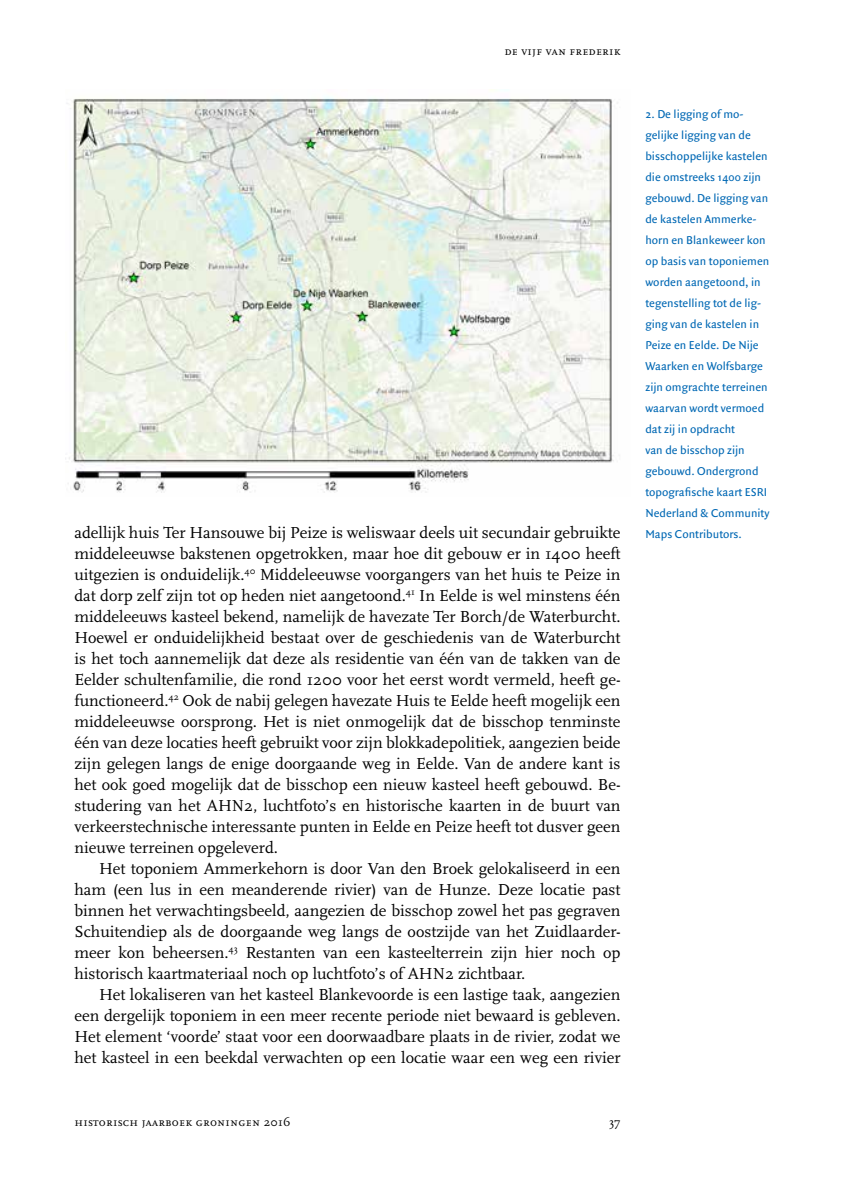
<style>
.page{position:relative;width:844px;height:1191px;background:#fff}
.page>*{position:absolute;margin:0;border:0;box-sizing:border-box;transform-origin:0 0}
.t1{font:16.62px/21px "Scala";color:#000;text-align:justify}
.t2{font:12.25px/21px "Quadraat Sans";color:#0068b4}
.t3{font:12.25px "Scala Caps";letter-spacing:.02em;color:#000}
</style>
<div class="page">
<img style="left:65px;top:89px;width:553px;height:404px">
<p class="t3" style="left:504px;top:44px;width:118px">de vijf van frederik</p>
<p class="t1" style="left:74px;top:522px;width:547px">adellijk huis Ter Hansouwe bij Peize is weliswaar deels uit secundair gebruikte middeleeuwse bakstenen opgetrokken, maar hoe dit gebouw er in 1400 heeft uitgezien is onduidelijk.<sup>40</sup> Middeleeuwse voorgangers van het huis te Peize in dat dorp zelf zijn tot op heden niet aangetoond.<sup>41</sup> In Eelde is wel minstens één middeleeuws kasteel bekend, namelijk de havezate Ter Borch/de Waterburcht.<br>Hoewel er onduidelijkheid bestaat over de geschiedenis van de Waterburcht is het toch aannemelijk dat deze als residentie van één van de takken van de Eelder schultenfamilie, die rond 1200 voor het eerst wordt vermeld, heeft ge&shy;functioneerd.<sup>42</sup> Ook de nabij gelegen havezate Huis te Eelde heeft mogelijk een middeleeuwse oorsprong. Het is niet onmogelijk dat de bisschop tenminste één van deze locaties heeft gebruikt voor zijn blokkadepolitiek, aangezien beide zijn gelegen langs de enige doorgaande weg in Eelde. Van de andere kant is het ook goed mogelijk dat de bisschop een nieuw kasteel heeft gebouwd. Be&shy;studering van het AHN2, luchtfoto’s en historische kaarten in de buurt van verkeerstechnische interessante punten in Eelde en Peize heeft tot dusver geen nieuwe terreinen opgeleverd.</p>
<p class="t1" style="left:74px;top:858px;width:547px;text-indent:25px">Het toponiem Ammerkehorn is door Van den Broek gelokaliseerd in een ham (een lus in een meanderende rivier) van de Hunze. Deze locatie past binnen het verwachtingsbeeld, aangezien de bisschop zowel het pas gegraven Schuitendiep als de doorgaande weg langs de oostzijde van het Zuidlaarder&shy;meer kon beheersen.<sup>43</sup> Restanten van een kasteelterrein zijn hier noch op historisch kaartmateriaal noch op luchtfoto’s of AHN2 zichtbaar.</p>
<p class="t1" style="left:74px;top:984px;width:547px;text-indent:25px">Het lokaliseren van het kasteel Blankevoorde is een lastige taak, aangezien een dergelijk toponiem in een meer recente periode niet bewaard is gebleven.<br>Het element ‘voorde’ staat voor een doorwaadbare plaats in de rivier, zodat we het kasteel in een beekdal verwachten op een locatie waar een weg een rivier</p>
<p class="t3" style="left:74px;top:1115px;width:217px">historisch jaarboek groningen 2016</p>
<p class="t3" style="left:609px;top:1115px;width:13px">37</p>
<p class="t2" style="left:645px;top:103px;width:126px">2. De ligging of mo&shy;gelijke ligging van de bisschoppelijke kastelen die omstreeks 1400 zijn gebouwd. De ligging van de kastelen Ammerke&shy;horn en Blankeweer kon op basis van toponiemen worden aangetoond, in tegenstelling tot de lig&shy;ging van de kastelen in<br>Peize en Eelde. De Nije<br>Waarken en Wolfsbarge zijn omgrachte terreinen waarvan wordt vermoed dat zij in opdracht<br>van de bisschop zijn gebouwd. Ondergrond topografische kaart ESRI<br>Nederland &amp; Community<br>Maps Contributors.</p>
</div>
